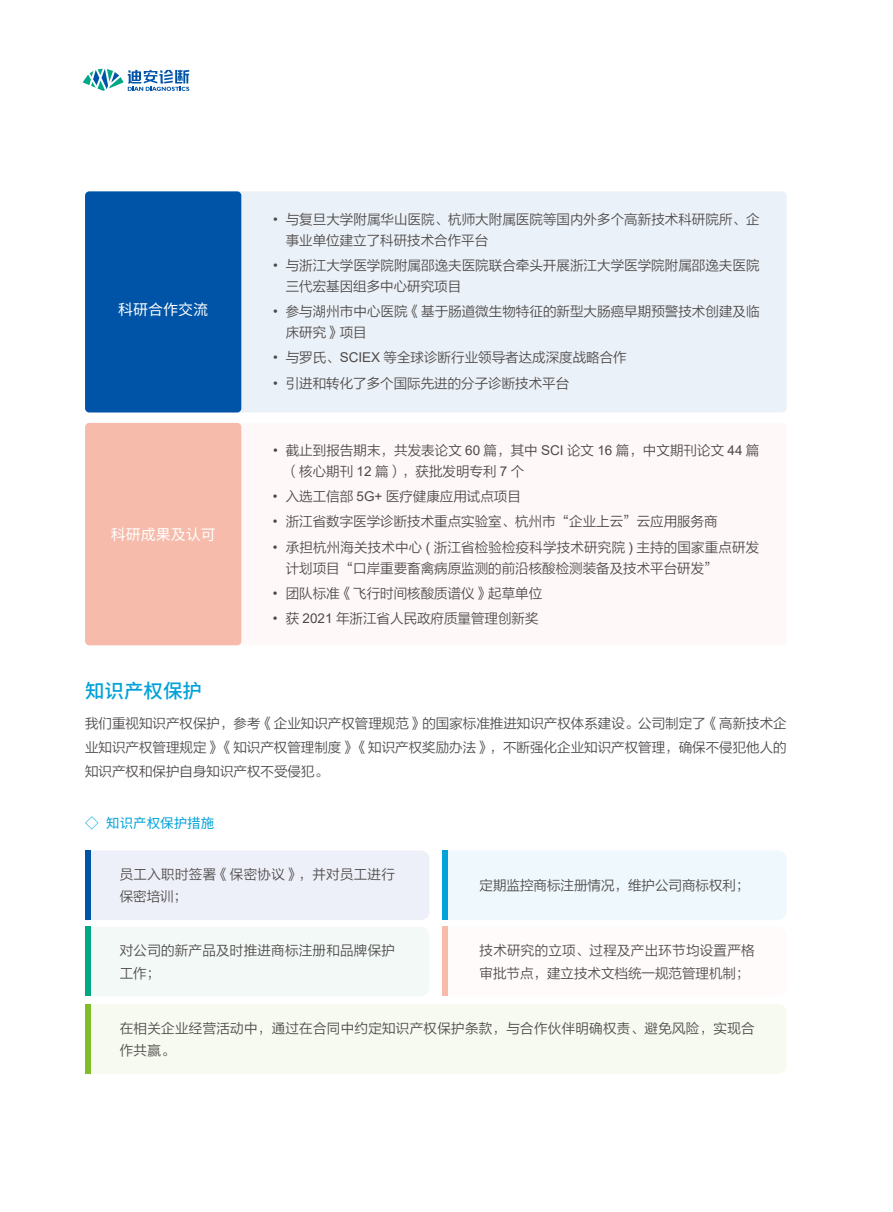
<style>
.page{position:relative;width:893px;height:1212px;background:#fff}
.page>*{position:absolute;margin:0;border:0;box-sizing:border-box;transform-origin:0 0}
.t1{font:500 19.5px "Source Han Sans CN";color:#00a2d9}
.t2{font:15px "Source Han Sans SC";color:#fff}
.t3{font:13.5px/21px "FZLTXIHK GBK1 0";color:#4c4948}
.t4{font:13.5px/22.5px "FZLTXIHK GBK1 0";letter-spacing:.025em;color:#4c4948}
.t5{font:13.5px/22.5px "FZLTXIHK GBK1 0";letter-spacing:.02em;color:#4c4948}
.t6{font:13.5px "Source Han Sans SC";color:#00a2d9}
.s1{font-family:"Arial"}
</style>
<div class="page">
<svg style="left:83px;top:69px;width:106px;height:22px"></svg>
<div style="left:227px;top:191px;width:560px;height:221px;background:#ebf1f8;border-radius:4px"></div>
<div style="left:227px;top:423px;width:560px;height:222px;background:#fef9f8;border-radius:4px"></div>
<div style="left:85px;top:191px;width:156px;height:221px;background:#0054a7;border-radius:4px"></div>
<div style="left:85px;top:423px;width:156px;height:222px;background:#f6bbaa;border-radius:4px"></div>
<div style="left:85px;top:850px;width:344px;height:70px;background:#eef0f9"></div>
<div style="left:90px;top:927px;width:339px;height:69px;background:#f2f9f6"></div>
<div style="left:85px;top:1004px;width:701px;height:70px;background:#f7faf1"></div>
<div style="left:442px;top:850px;width:345px;height:70px;background:#eff8fd"></div>
<div style="left:85px;top:851px;width:5px;height:69px;background:#0054a7"></div>
<div style="left:85px;top:927px;width:5px;height:69px;background:#00a784"></div>
<div style="left:85px;top:1004px;width:5px;height:69px;background:#7fbe26"></div>
<div style="left:442px;top:851px;width:6px;height:69px;background:#00a2d9"></div>
<div style="left:442px;top:927px;width:6px;height:69px;background:#f6bbaa"></div>
<p class="t2" style="left:118px;top:301px;width:92px">科研合作交流</p>
<p class="t2" style="left:111px;top:526px;width:107px">科研成果及认可</p>
<p class="t3" style="left:286px;top:209px;width:475px;text-indent:-13px"><span class="s1">•</span> 与复旦大学附属华山医院、杭师大附属医院等国内外多个高新技术科研院所、企事业单位建立了科研技术合作平台</p>
<p class="t3" style="left:286px;top:255px;width:475px;text-indent:-13px"><span class="s1">•</span> 与浙江大学医学院附属邵逸夫医院联合牵头开展浙江大学医学院附属邵逸夫医院三代宏基因组多中心研究项目</p>
<p class="t3" style="left:286px;top:301px;width:475px;text-indent:-13px"><span class="s1">•</span> 参与湖州市中心医院《基于肠道微生物特征的新型大肠癌早期预警技术创建及临床研究》项目</p>
<p class="t3" style="left:273px;top:348px;width:355px"><span class="s1">•</span> 与罗氏、<span class="s1">SCIEX</span> 等全球诊断行业领导者达成深度战略合作</p>
<p class="t3" style="left:273px;top:373px;width:298px"><span class="s1">•</span> 引进和转化了多个国际先进的分子诊断技术平台</p>
<p class="t3" style="left:286px;top:440px;width:475px;text-indent:-13px"><span class="s1">•</span> 截止到报告期末，共发表论文 <span class="s1">60</span> 篇，其中 <span class="s1">SCI</span> 论文 <span class="s1">16</span> 篇，中文期刊论文 <span class="s1">44</span> 篇（核心期刊 <span class="s1">12</span> 篇），获批发明专利 <span class="s1">7</span> 个</p>
<p class="t3" style="left:273px;top:486px;width:249px"><span class="s1">•</span> 入选工信部 <span class="s1">5G+</span> 医疗健康应用试点项目</p>
<p class="t3" style="left:273px;top:512px;width:446px"><span class="s1">•</span> 浙江省数字医学诊断技术重点实验室、杭州市“企业上云”云应用服务商</p>
<p class="t3" style="left:286px;top:537px;width:475px;text-indent:-13px"><span class="s1">•</span> 承担杭州海关技术中心 <span class="s1">(</span> 浙江省检验检疫科学技术研究院 <span class="s1">)</span> 主持的国家重点研发计划项目“口岸重要畜禽病原监测的前沿核酸检测装备及技术平台研发”</p>
<p class="t3" style="left:273px;top:583px;width:271px"><span class="s1">•</span> 团队标准《飞行时间核酸质谱仪》起草单位</p>
<p class="t3" style="left:273px;top:608px;width:267px"><span class="s1">•</span> 获 <span class="s1">2021</span> 年浙江省人民政府质量管理创新奖</p>
<h1 class="t1" style="left:85px;top:679px;width:118px">知识产权保护</h1>
<p class="t3" style="left:85px;top:712px;width:703px;line-height:24px;text-align:justify">我们重视知识产权保护，参考《企业知识产权管理规范》的国家标准推进知识产权体系建设。公司制定了《高新技术企业知识产权管理规定》《知识产权管理制度》《知识产权奖励办法》，不断强化企业知识产权管理，确保不侵犯他人的知识产权和保护自身知识产权不受侵犯。</p>
<p class="t6" style="left:85px;top:816px;width:131px">◇ 知识产权保护措施</p>
<p class="t4" style="left:120px;top:863px;width:277px">员工入职时签署《保密协议》，并对员工进行保密培训；</p>
<p class="t3" style="left:480px;top:875px;width:271px">定期监控商标注册情况，维护公司商标权利；</p>
<p class="t5" style="left:120px;top:940px;width:277px">对公司的新产品及时推进商标注册和品牌保护工作；</p>
<p class="t5" style="left:480px;top:940px;width:277px">技术研究的立项、过程及产出环节均设置严格审批节点，建立技术文档统一规范管理机制；</p>
<p class="t4" style="left:120px;top:1017px;width:636px">在相关企业经营活动中，通过在合同中约定知识产权保护条款，与合作伙伴明确权责、避免风险，实现合作共赢。</p>
</div>
